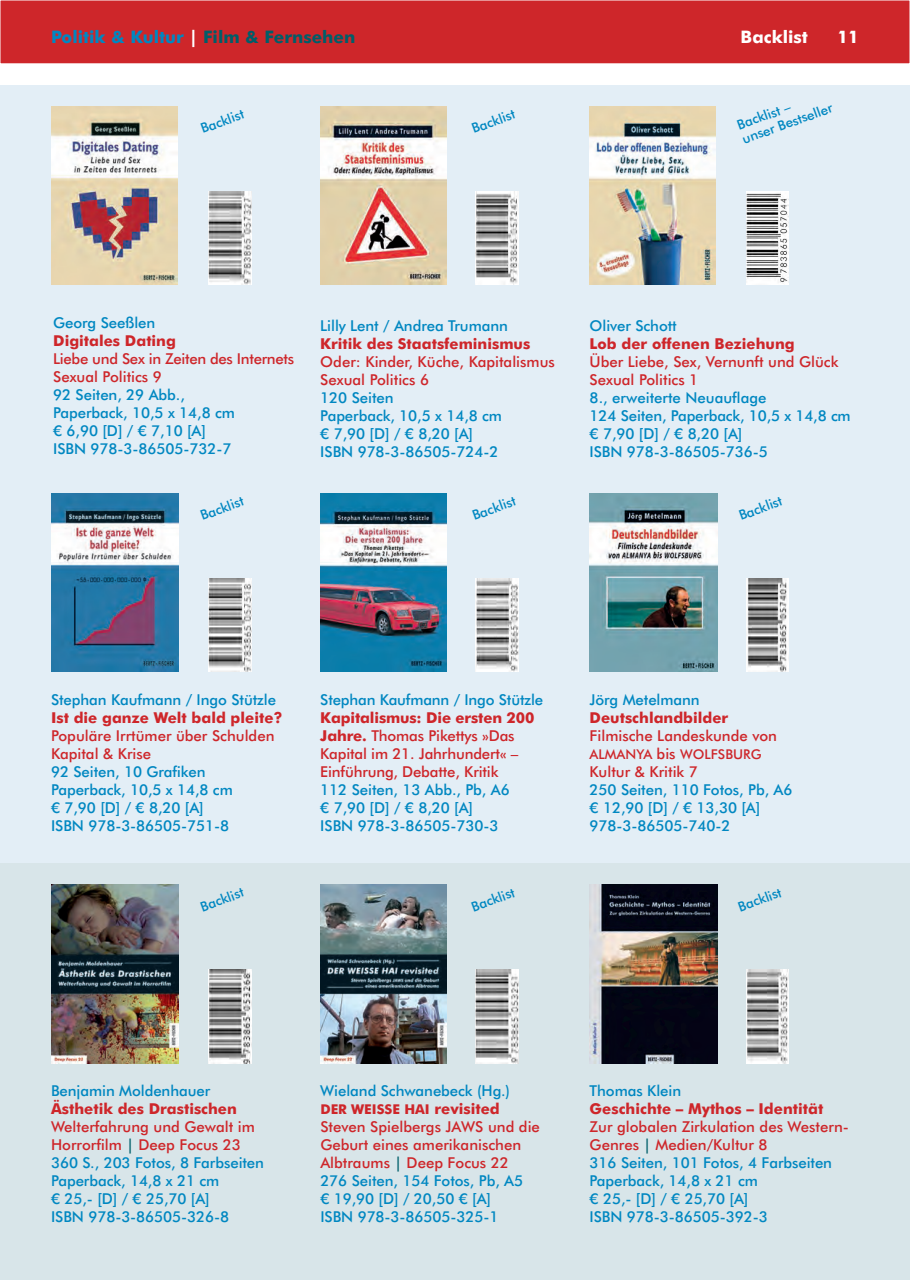
<style>
.page{position:relative;width:910px;height:1280px;background:#fff}
.page>*{position:absolute;margin:0;border:0;box-sizing:border-box;transform-origin:0 0}
.t1{font:700 17.25px "Futura BT";color:#0087c1}
.t2{font:700 17.25px "Futura BT";color:#fff}
.t3{font:500 15px/18px "Futura BT";letter-spacing:-.005em;color:#0087c1}
.t4{font:500 15px/18px "Futura BT";color:#ce262a}
.t5{font:700 15px "Futura BT";color:#ce262a}
.t6{font:500 15px/18px "Futura BT";letter-spacing:-.02em;color:#ce262a}
.t7{font:500 13.5px/15px "Futura BT";color:#0087c1}
.t8{font:700 13.5px "Futura BT";color:#ce262a}
.t9{font:500 13.5px "Futura BT";color:#ce262a}
.s1{color:#fff}
.s2{color:#005e69}
.s3{font-weight:700}
.s4{font-size:15px}
.s5{color:#ce262a}
.s6{color:#005f6a}
.s7{color:#0087c1}
</style>
<div class="page">
<div style="left:0;top:0;width:910px;height:64px;background:#ce262a"></div>
<div style="left:0;top:85px;width:910px;height:417px;background:#e3eef6"></div>
<div style="left:0;top:478px;width:910px;height:385px;background:#e3eef6"></div>
<div style="left:0;top:863px;width:910px;height:417px;background:#d8e5e9"></div>
<img style="left:476px;top:969px;width:42px;height:94px">
<img style="left:320px;top:884px;width:126px;height:179px">
<img style="left:208px;top:969px;width:44px;height:94px">
<img style="left:51px;top:884px;width:128px;height:179px">
<img style="left:747px;top:969px;width:41px;height:94px">
<img style="left:590px;top:884px;width:127px;height:179px">
<img style="left:476px;top:191px;width:42px;height:94px">
<img style="left:320px;top:106px;width:126px;height:178px">
<img style="left:208px;top:191px;width:44px;height:94px">
<img style="left:51px;top:106px;width:127px;height:179px">
<img style="left:747px;top:191px;width:41px;height:94px">
<img style="left:590px;top:106px;width:126px;height:179px">
<img style="left:476px;top:578px;width:42px;height:94px">
<img style="left:320px;top:493px;width:126px;height:178px">
<img style="left:208px;top:578px;width:44px;height:94px">
<img style="left:51px;top:493px;width:128px;height:179px">
<img style="left:747px;top:578px;width:41px;height:94px">
<img style="left:590px;top:493px;width:127px;height:179px">
<p class="t1" style="left:51px;top:26px;width:306px">Politik &amp; Kultur <span class="s1">|</span> <span class="s2">Film &amp; Fernsehen</span></p>
<p class="t2" style="left:741px;top:26px;width:69px">Backlist</p>
<p class="t2" style="left:837px;top:26px;width:23px">11</p>
<p class="t7" style="left:199px;top:122px;width:47px;rotate:-20deg">Backlist</p>
<p class="t7" style="left:470px;top:122px;width:47px;rotate:-20deg">Backlist</p>
<p class="t7" style="left:735px;top:118px;width:97px;rotate:-20deg">Backlist –<br>unser Bestseller</p>
<p class="t3" style="left:53px;top:314px;width:104px">Georg Seeßlen</p>
<p class="t5" style="left:53px;top:332px;width:124px">Digitales Dating</p>
<p class="t6" style="left:53px;top:350px;width:242px">Liebe und Sex in Zeiten des Internets<br>Sexual Politics 9</p>
<p class="t3" style="left:53px;top:386px;width:183px">92 Seiten, 29 Abb.,<br>Paperback, 10,5 x 14,8 cm ¤ 6,90 [D] / ¤ 7,10 [A]<br>ISBN 978-3-86505-732-7</p>
<p class="t3" style="left:320px;top:316px;width:189px">Lilly Lent / Andrea Trumann</p>
<p class="t5" style="left:320px;top:334px;width:211px">Kritik des Staatsfeminismus</p>
<p class="t4" style="left:320px;top:352px;width:236px">Oder: Kinder, Küche, Kapitalismus<br>Sexual Politics 6</p>
<p class="t3" style="left:320px;top:388px;width:183px">120 Seiten<br>Paperback, 10,5 x 14,8 cm ¤ 7,90 [D] / ¤ 8,20 [A]<br>ISBN 978-3-86505-724-2</p>
<p class="t3" style="left:590px;top:316px;width:89px">Oliver Schott</p>
<p class="t5" style="left:590px;top:334px;width:207px">Lob der offenen Beziehung</p>
<p class="t4" style="left:590px;top:352px;width:250px">Über Liebe, Sex, Vernunft und Glück<br>Sexual Politics 1</p>
<p class="t3" style="left:590px;top:388px;width:263px">8., erweiterte Neuauflage<br>124 Seiten, Paperback, 10,5 x 14,8 cm ¤ 7,90 [D] / ¤ 8,20 [A]<br>ISBN 978-3-86505-736-5</p>
<p class="t7" style="left:198px;top:509px;width:47px;rotate:-20deg">Backlist</p>
<p class="t7" style="left:470px;top:508px;width:47px;rotate:-20deg">Backlist</p>
<p class="t7" style="left:737px;top:508px;width:47px;rotate:-20deg">Backlist</p>
<p class="t3" style="left:51px;top:691px;width:227px">Stephan Kaufmann / Ingo Stützle</p>
<p class="t5" style="left:51px;top:709px;width:233px">Ist die ganze Welt bald pleite?</p>
<p class="t4" style="left:51px;top:727px;width:225px">Populäre Irrtümer über Schulden<br>Kapital &amp; Krise</p>
<p class="t3" style="left:51px;top:763px;width:183px">92 Seiten, 10 Grafiken<br>Paperback, 10,5 x 14,8 cm ¤ 7,90 [D] / ¤ 8,20 [A]<br>ISBN 978-3-86505-751-8</p>
<p class="t3" style="left:320px;top:691px;width:224px">Stephan Kaufmann / Ingo Stützle</p>
<p class="t4" style="left:320px;top:709px;width:216px"><span class="s3">Kapitalismus: Die ersten 200<br>Jahre.</span> Thomas Pikettys »Das<br>Kapital im 21. Jahrhundert« –<br>Einführung, Debatte, Kritik</p>
<p class="t3" style="left:320px;top:781px;width:191px">112 Seiten, 13 Abb., Pb, A6 ¤ 7,90 [D] / ¤ 8,20 [A]<br>ISBN 978-3-86505-730-3</p>
<p class="t3" style="left:590px;top:691px;width:112px">Jörg Metelmann</p>
<p class="t5" style="left:590px;top:709px;width:140px">Deutschlandbilder</p>
<p class="t4" style="left:590px;top:727px;width:189px">Filmische Landeskunde von</p>
<p class="t9" style="left:590px;top:746px;width:173px">ALMANYA <span class="s4">bis</span> WOLFSBURG</p>
<p class="t4" style="left:590px;top:763px;width:110px">Kultur &amp; Kritik 7</p>
<p class="t3" style="left:590px;top:781px;width:204px">250 Seiten, 110 Fotos, Pb, A6 ¤ 12,90 [D] / ¤ 13,30 [A]<br>978-3-86505-740-2</p>
<p class="t7" style="left:198px;top:900px;width:47px;rotate:-20deg">Backlist</p>
<p class="t7" style="left:736px;top:900px;width:47px;rotate:-20deg">Backlist</p>
<p class="t7" style="left:469px;top:900px;width:47px;rotate:-20deg">Backlist</p>
<p class="t3" style="left:51px;top:1081px;width:161px">Benjamin Moldenhauer</p>
<p class="t5" style="left:51px;top:1099px;width:187px">Ästhetik des Drastischen</p>
<p class="t3" style="left:51px;top:1117px;width:215px"><span class="s5">Welterfahrung und Gewalt im<br>Horrorfilm</span> <span class="s6">|</span> <span class="s5">Deep Focus 23<br></span>360 S., 203 Fotos, 8 Farbseiten<br>Paperback, 14,8 x 21 cm<br>¤ 25,- [D] / ¤ 25,70 [A]<br>ISBN 978-3-86505-326-8</p>
<p class="t3" style="left:320px;top:1082px;width:191px">Wieland Schwanebeck (Hg.)</p>
<p class="t8" style="left:320px;top:1101px;width:181px">DER WEISSE HAI <span class="s4">revisited</span></p>
<p class="t4" style="left:320px;top:1118px;width:221px">Steven Spielbergs JAWS und die<br>Geburt eines amerikanischen<br>Albtraums <span class="s6">|</span> Deep Focus 22<br><span class="s7">276 Seiten, 154 Fotos, Pb, A5<br>¤ 19,90 [D] / 20,50 ¤ [A]<br>ISBN 978-3-86505-325-1</span></p>
<p class="t3" style="left:590px;top:1082px;width:93px">Thomas Klein</p>
<p class="t5" style="left:590px;top:1100px;width:235px">Geschichte – Mythos – Identität</p>
<p class="t3" style="left:590px;top:1118px;width:261px"><span class="s5">Zur globalen Zirkulation des Western-<br>Genres</span> <span class="s6">|</span> <span class="s5">Medien/Kultur 8<br></span>316 Seiten, 101 Fotos, 4 Farbseiten<br>Paperback, 14,8 x 21 cm<br>¤ 25,- [D] / ¤ 25,70 [A]<br>ISBN 978-3-86505-392-3</p>
</div>
